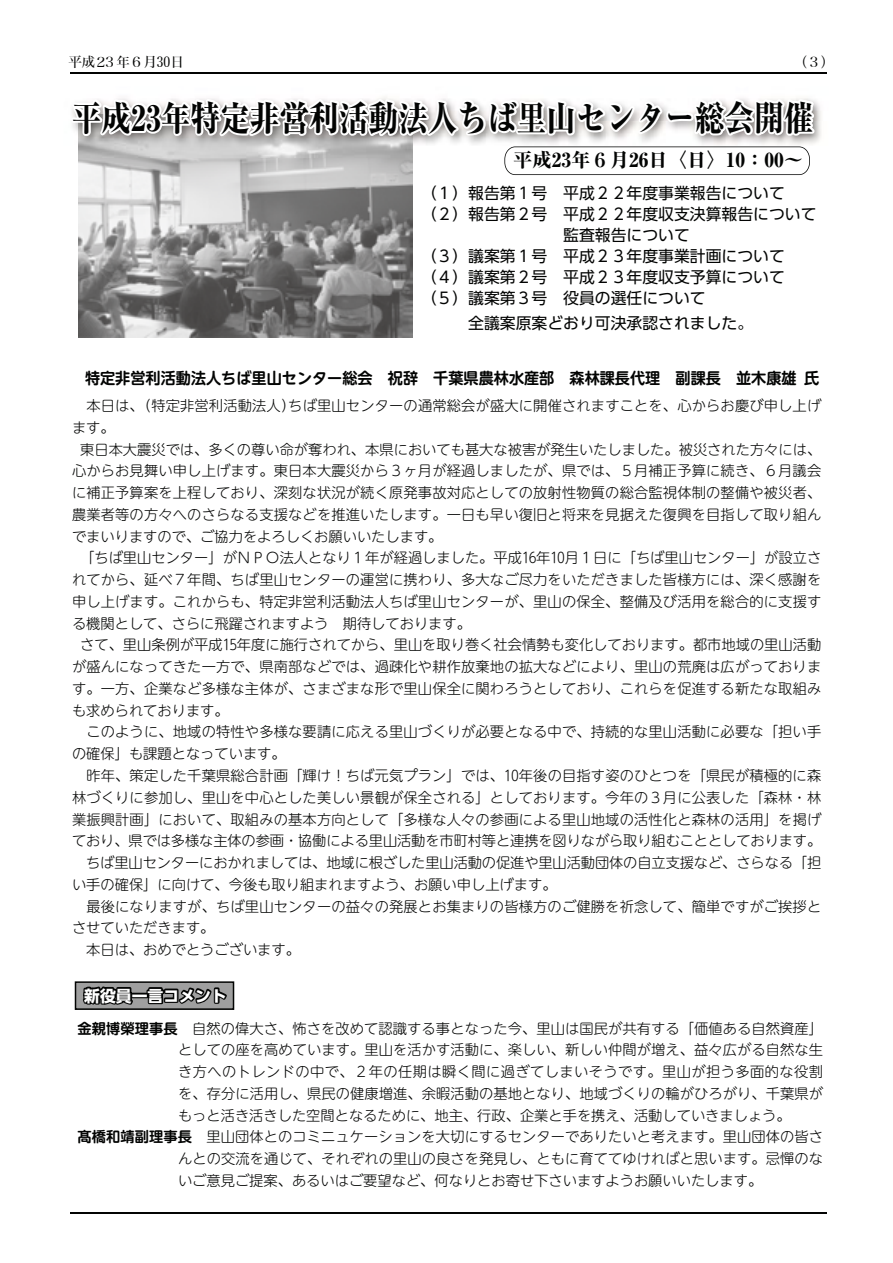
<style>
.page{position:relative;width:893px;height:1263px;background:#fff}
.page>*{position:absolute;margin:0;border:0;box-sizing:border-box;transform-origin:0 0}
.t1{font:800 34.95px "Ryumin Pro";color:#030403;scale:.85 1}
.t2{font:800 19.35px "Ryumin Pro";color:#030403}
.t3{font:15.75px/21px "UD Shin Go Pro";color:#030403}
.t4{font:700 15.75px "UD Shin Go Pro";color:#fff}
.t5{font:700 15.6px "UD Shin M Go Pro De";color:#030403}
.t6{font:300 14.25px/21.8px "UD Shin M Go Pro";letter-spacing:.01em;color:#030403;text-align:justify}
.t7{font:300 14.25px "UD Shin M Go Pro";letter-spacing:-.01em;color:#030403}
.t8{font:700 14.25px "UD Shin M Go Pro De";letter-spacing:.005em;color:#030403}
.t9{font:13.5px "Hiragino Min W4 90 ms RKSJ H";color:#030403}
</style>
<div class="page">
<hr style="left:70px;top:1212px;width:756px;height:2px;background:#030403">
<hr style="left:70px;top:72px;width:756px;height:2px;background:#030403">
<img style="left:817px;top:122px;width:4px;height:20px">
<svg style="left:72px;top:97px;width:745px;height:241px"></svg>
<svg style="left:75px;top:981px;width:159px;height:29px;background:#515151"></svg>
<p class="t9" style="left:68px;top:55px;width:117px">平成２３年６月30日</p>
<p class="t9" style="left:794px;top:55px;width:42px">)３(</p>
<h1 class="t1" style="left:72px;top:90px;width:874px">平成23年特定非営利活動法人ちば里山センター総会開催</h1>
<h2 class="t2" style="left:513px;top:145px;width:292px">平成23年６月26日〈日〈10：00~</h2>
<p class="t3" style="left:563px;top:182px;width:223px">平成２２年度事業報告について</p>
<p class="t3" style="left:421px;top:182px;width:128px">（１）報告第１号</p>
<p class="t3" style="left:421px;top:203px;width:128px">（２）報告第２号</p>
<p class="t3" style="left:421px;top:245px;width:128px">（３）議案第１号</p>
<p class="t3" style="left:421px;top:266px;width:128px">（４）議案第２号</p>
<p class="t3" style="left:563px;top:203px;width:255px">平成２２年度収支決算報告について</p>
<p class="t3" style="left:563px;top:224px;width:223px">監査報告について<br>平成２３年度事業計画について</p>
<p class="t3" style="left:563px;top:266px;width:223px">平成２３年度収支予算について</p>
<p class="t5" style="left:85px;top:365px;width:289px">特定非営利活動法人ちば里山センター総会</p>
<p class="t3" style="left:563px;top:287px;width:144px">役員の選任について</p>
<p class="t3" style="left:468px;top:285px;width:286px;line-height:25.5px;text-indent:-47px">（５）議案第３号<br>全議案原案どおり可決承認されました。</p>
<p class="t5" style="left:388px;top:365px;width:32px">祝辞</p>
<p class="t5" style="left:433px;top:365px;width:123px">千葉県農林水産部</p>
<p class="t5" style="left:570px;top:365px;width:92px">森林課長代理</p>
<p class="t5" style="left:676px;top:365px;width:47px">副課長</p>
<p class="t5" style="left:736px;top:365px;width:62px">並木康雄</p>
<p class="t5" style="left:804px;top:365px;width:17px">氏</p>
<p class="t6" style="left:288px;top:394px;width:534px">ちば里山センターの通常総会が盛大に開催されますことを、心からお慶び申し上げ</p>
<p class="t6" style="left:86px;top:394px;width:210px">本日は、（特定非営利活動法人）</p>
<p class="t6" style="left:72px;top:416px;width:44px">ます。</p>
<p class="t6" style="left:80px;top:438px;width:743px">東日本大震災では、多くの尊い命が奪われ、本県においても甚大な被害が発生いたしました。被災された方々には、</p>
<p class="t6" style="left:72px;top:459px;width:751px">心からお見舞い申し上げます。東日本大震災から３ヶ月が経過しましたが、県では、５月補正予算に続き、６月議会</p>
<p class="t6" style="left:72px;top:481px;width:751px">に補正予算案を上程しており、深刻な状況が続く原発事故対応としての放射性物質の総合監視体制の整備や被災者、</p>
<p class="t6" style="left:72px;top:503px;width:751px">農業者等の方々へのさらなる支援などを推進いたします。一日も早い復旧と将来を見据えた復興を目指して取り組ん</p>
<p class="t6" style="left:72px;top:525px;width:372px">でまいりますので、ご協力をよろしくお願いいたします。</p>
<p class="t6" style="left:80px;top:546px;width:743px">「ちば里山センター」がＮＰＯ法人となり１年が経過しました。平成16年10月１日に「ちば里山センター」が設立さ</p>
<p class="t6" style="left:72px;top:568px;width:751px">れてから、延べ７年間、ちば里山センターの運営に携わり、多大なご尽力をいただきました皆様方には、深く感謝を</p>
<p class="t6" style="left:72px;top:590px;width:751px">申し上げます。これからも、特定非営利活動法人ちば里山センターが、里山の保全、整備及び活用を総合的に支援す</p>
<p class="t6" style="left:343px;top:612px;width:130px">期待しております。</p>
<p class="t6" style="left:72px;top:612px;width:258px">る機関として、さらに飛躍されますよう</p>
<p class="t6" style="left:80px;top:633px;width:743px">さて、里山条例が平成15年度に施行されてから、里山を取り巻く社会情勢も変化しております。都市地域の里山活動</p>
<p class="t6" style="left:72px;top:655px;width:751px">が盛んになってきた一方で、県南部などでは、過疎化や耕作放棄地の拡大などにより、里山の荒廃は広がっておりま</p>
<p class="t6" style="left:72px;top:677px;width:751px">す。一方、企業など多様な主体が、さまざまな形で里山保全に関わろうとしており、これらを促進する新たな取組み</p>
<p class="t6" style="left:72px;top:699px;width:158px">も求められております。</p>
<p class="t6" style="left:86px;top:720px;width:736px">このように、地域の特性や多様な要請に応える里山づくりが必要となる中で、持続的な里山活動に必要な「担い手</p>
<p class="t6" style="left:72px;top:742px;width:215px">の確保」も課題となっています。</p>
<p class="t6" style="left:86px;top:764px;width:736px">昨年、策定した千葉県総合計画「輝け！ちば元気プラン」では、10年後の目指す姿のひとつを「県民が積極的に森</p>
<p class="t6" style="left:72px;top:786px;width:751px">林づくりに参加し、里山を中心とした美しい景観が保全される」としております。今年の３月に公表した「森林・林</p>
<p class="t6" style="left:72px;top:807px;width:751px">業振興計画」において、取組みの基本方向として「多様な人々の参画による里山地域の活性化と森林の活用」を掲げ</p>
<p class="t7" style="left:72px;top:829px;width:751px">ており、県では多様な主体の参画・協働による里山活動を市町村等と連携を図りながら取り組むこととしております。</p>
<p class="t7" style="left:86px;top:851px;width:737px">ちば里山センターにおかれましては、地域に根ざした里山活動の促進や里山活動団体の自立支援など、さらなる「担</p>
<p class="t6" style="left:72px;top:873px;width:486px">い手の確保」に向けて、今後も取り組まれますよう、お願い申し上げます。</p>
<p class="t6" style="left:86px;top:894px;width:736px">最後になりますが、ちば里山センターの益々の発展とお集まりの皆様方のご健勝を祈念して、簡単ですがご挨拶と</p>
<p class="t6" style="left:72px;top:916px;width:144px">させていただきます。</p>
<p class="t6" style="left:86px;top:938px;width:215px">本日は、おめでとうございます。</p>
<p class="t4" style="left:84px;top:983px;width:144px">新役員一言コメント</p>
<p class="t6" style="left:192px;top:1016px;width:632px">自然の偉大さ、怖さを改めて認識する事となった今、里山は国民が共有する「価値ある自然資産「</p>
<p class="t8" style="left:78px;top:1016px;width:102px">金親博榮理事長</p>
<p class="t6" style="left:178px;top:1038px;width:647px">としての座を高めています。里山を活かす活動に、楽しい、新しい仲間が増え、益々広がる自然な生き方へのトレンドの中で、２年の任期は瞬く間に過ぎてしまいそうです。里山が担う多面的な役割を、存分に活用し、県民の健康増進、余暇活動の基地となり、地域づくりの輪がひろがり、千葉県がもっと活き活きした空間となるために、地主、行政、企業と手を携え、活動していきましょう。</p>
<p class="t6" style="left:207px;top:1125px;width:618px">里山団体とのコミニュケーションを大切にするセンターでありたいと考えます。里山団体の皆さ</p>
<p class="t8" style="left:78px;top:1125px;width:116px">髙橋和靖副理事長</p>
<p class="t6" style="left:178px;top:1147px;width:647px">んとの交流を通じて、それぞれの里山の良さを発見し、ともに育ててゆければと思います。忌憚のないご意見ご提案、あるいはご要望など、何なりとお寄せ下さいますようお願いいたします。</p>
</div>
